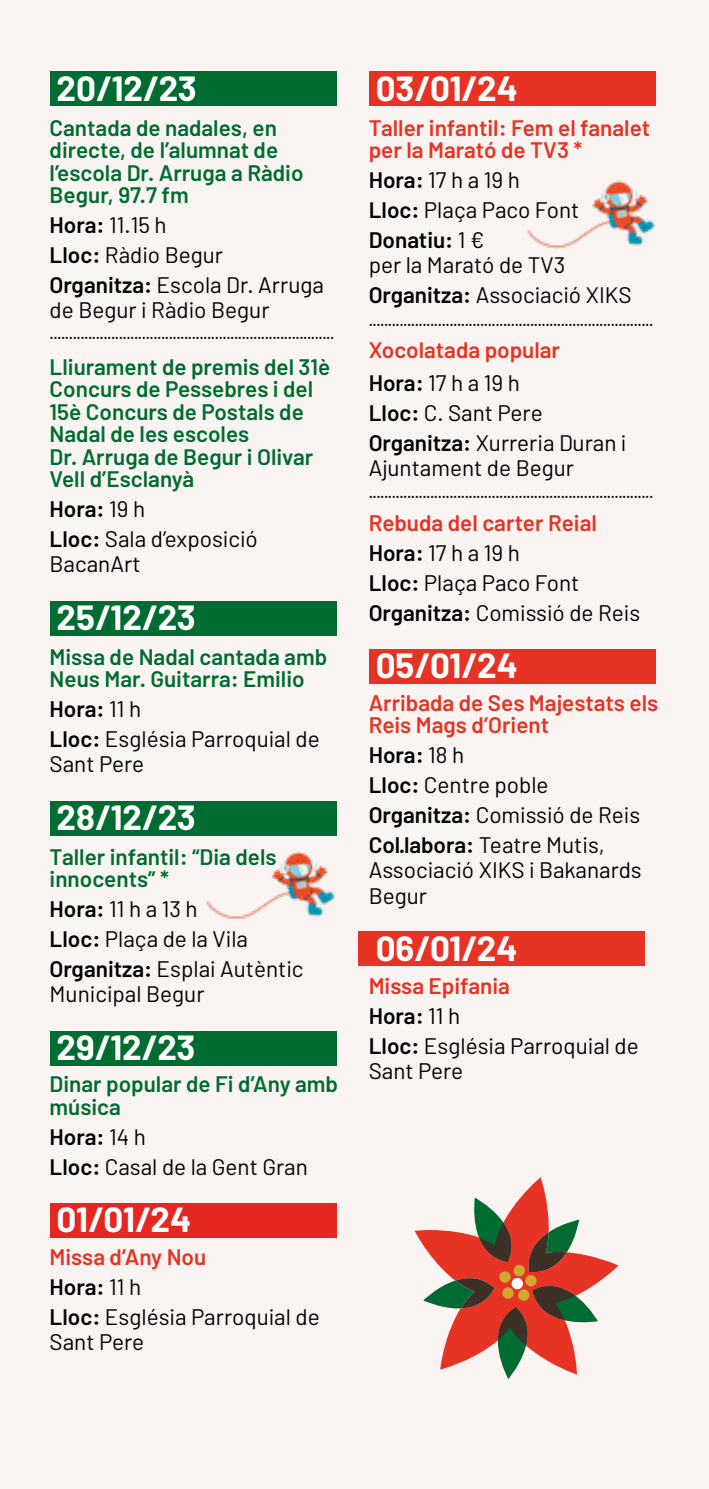
<style>
.page{position:relative;width:709px;height:1489px;background:#fff}
.page>*{position:absolute;margin:0;border:0;box-sizing:border-box;transform-origin:0 0}
.t1{font:700 35px "Barlow";color:#fff}
.t2{font:22.5px/30px "Barlow";color:#000}
.t3{font:600 22.5px/22.5px "Barlow";color:#006c31}
.t4{font:600 22.5px/22.5px "Barlow";color:#e63323}
.t5{font:20px "Montserrat";color:#000}
.s1{font-weight:600}
.s2{font-weight:600;color:#e63323}
.s3{color:#000}
.s4{font-weight:400;color:#000}
</style>
<div class="page">
<div style="left:0;top:0;width:709px;height:1488px;background:#f9f4f2"></div>
<div style="left:50px;top:1030px;width:286px;height:35px;background:#006c31"></div>
<div style="left:50px;top:1202px;width:286px;height:35px;background:#e52722"></div>
<div style="left:50px;top:601px;width:286px;height:34px;background:#006c31"></div>
<div style="left:50px;top:801px;width:286px;height:35px;background:#006c31"></div>
<div style="left:50px;top:71px;width:286px;height:34px;background:#006c31"></div>
<div style="left:369px;top:71px;width:286px;height:34px;background:#e63323"></div>
<div style="left:369px;top:648px;width:286px;height:35px;background:#e63323"></div>
<div style="left:358px;top:931px;width:287px;height:35px;background:#e63323"></div>
<img style="left:206px;top:851px;width:129px;height:69px">
<img style="left:527px;top:180px;width:128px;height:69px">
<svg style="left:414px;top:1177px;width:204px;height:201px"></svg>
<div style="left:511px;top:1277px;width:12px;height:12px;background:#fff;border-radius:5px"></div>
<svg style="left:524px;top:1274px;width:13px;height:12px"></svg>
<div style="left:502px;top:1286px;width:12px;height:12px;background:#d0a82e;border-radius:5px"></div>
<div style="left:499px;top:1270px;width:12px;height:12px;background:#d0a82e;border-radius:5px"></div>
<div style="left:513px;top:1264px;width:12px;height:12px;background:#d0a82e;border-radius:5px"></div>
<svg style="left:517px;top:1288px;width:13px;height:13px"></svg>
<h1 class="t1" style="left:57px;top:74px;width:142px">20/12/23</h1>
<p class="t3" style="left:50px;top:118px;width:255px">Cantada de nadales, en directe, de l’alumnat de l’escola Dr. Arruga a Ràdio<br>Begur, 97.7 fm</p>
<p class="t2" style="left:50px;top:210px;width:276px"><span class="s1">Hora:</span> 11.15 h<br><span class="s1">Lloc:</span> Ràdio Begur<br><span class="s1">Organitza:</span> Escola Dr. Arruga</p>
<p class="t2" style="left:50px;top:295px;width:221px">de Begur i Ràdio Begur</p>
<p class="t5" style="left:50px;top:321px;width:286px">..........................................................................</p>
<p class="t3" style="left:50px;top:357px;width:282px">Lliurament de premis del 31è<br>Concurs de Pessebres i del<br>15è Concurs de Postals de<br>Nadal de les escoles<br>Dr. Arruga de Begur i Olivar<br>Vell d’Esclanyà</p>
<p class="t2" style="left:50px;top:494px;width:210px"><span class="s1">Hora:</span> 19 h<br><span class="s1">Lloc:</span> Sala d’exposició</p>
<p class="t2" style="left:50px;top:549px;width:93px">BacanArt</p>
<h1 class="t1" style="left:57px;top:603px;width:141px">25/12/23</h1>
<p class="t3" style="left:50px;top:647px;width:279px">Missa de Nadal cantada amb<br>Neus Mar. Guitarra: Emilio</p>
<p class="t2" style="left:50px;top:694px;width:271px"><span class="s1">Hora:</span> 11 h<br><span class="s1">Lloc:</span> Església Parroquial de</p>
<p class="t2" style="left:50px;top:749px;width:96px">Sant Pere</p>
<h1 class="t1" style="left:57px;top:803px;width:141px">28/12/23</h1>
<p class="t3" style="left:50px;top:847px;width:228px">Taller infantil: “Dia dels innocents” *</p>
<p class="t2" style="left:50px;top:894px;width:255px"><span class="s1">Hora:</span> 11 h a 13 h<br><span class="s1">Lloc:</span> Plaça de la Vila<br><span class="s1">Organitza:</span> Esplai Autèntic</p>
<p class="t2" style="left:50px;top:979px;width:156px">Municipal Begur</p>
<h1 class="t1" style="left:57px;top:1033px;width:140px">29/12/23</h1>
<p class="t3" style="left:50px;top:1075px;width:290px">Dinar popular de Fi d’Any amb música</p>
<p class="t2" style="left:50px;top:1121px;width:260px"><span class="s1">Hora:</span> 14 h<br><span class="s1">Lloc:</span> Casal de la Gent Gran</p>
<h1 class="t1" style="left:57px;top:1206px;width:136px">01/01/24</h1>
<p class="t2" style="left:50px;top:1241px;width:271px"><span class="s2">Missa d’Any Nou<br></span><span class="s1">Hora:</span> 11 h<br><span class="s1">Lloc:</span> Església Parroquial de</p>
<p class="t2" style="left:50px;top:1326px;width:96px">Sant Pere</p>
<h1 class="t1" style="left:376px;top:74px;width:144px">03/01/24</h1>
<p class="t4" style="left:369px;top:118px;width:283px">Taller infantil: Fem el fanalet per la Marató de TV3 *</p>
<p class="t2" style="left:369px;top:165px;width:212px"><span class="s1">Hora:</span> 17 h a 19 h<br><span class="s1">Lloc:</span> Plaça Paco Font<br><span class="s1">Donatiu:</span> 1 €</p>
<p class="t2" style="left:369px;top:250px;width:264px">per la Marató de TV3<br><span class="s1">Organitza:</span> Associació XIKS</p>
<p class="t5" style="left:369px;top:307px;width:286px">..........................................................................</p>
<p class="t4" style="left:369px;top:336px;width:193px;line-height:32.5px">Xocolatada popular<br><span class="s3">Hora:</span> <span class="s4">17 h a 19 h</span></p>
<p class="t2" style="left:369px;top:398px;width:259px"><span class="s1">Lloc:</span> C. Sant Pere<br><span class="s1">Organitza:</span> Xurreria Duran i</p>
<p class="t2" style="left:369px;top:453px;width:207px">Ajuntament de Begur</p>
<p class="t5" style="left:369px;top:479px;width:286px">..........................................................................</p>
<p class="t2" style="left:369px;top:508px;width:273px"><span class="s2">Rebuda del carter Reial<br></span><span class="s1">Hora:</span> 17 h a 19 h<br><span class="s1">Lloc:</span> Plaça Paco Font<br><span class="s1">Organitza:</span> Comissió de Reis</p>
<h1 class="t1" style="left:376px;top:652px;width:144px">05/01/24</h1>
<p class="t4" style="left:369px;top:693px;width:291px">Arribada de Ses Majestats els<br>Reis Mags d’Orient</p>
<p class="t2" style="left:369px;top:740px;width:273px"><span class="s1">Hora:</span> 18 h<br><span class="s1">Lloc:</span> Centre poble<br><span class="s1">Organitza:</span> Comissió de Reis<br><span class="s1">Col·labora:</span> Teatre Mutis,</p>
<p class="t2" style="left:369px;top:858px;width:274px;line-height:25px">Associació XIKS i Bakanards<br>Begur</p>
<h1 class="t1" style="left:376px;top:934px;width:144px">06/01/24</h1>
<p class="t2" style="left:369px;top:970px;width:271px"><span class="s2">Missa Epifania<br></span><span class="s1">Hora:</span> 11 h<br><span class="s1">Lloc:</span> Església Parroquial de</p>
<p class="t2" style="left:369px;top:1055px;width:96px">Sant Pere</p>
</div>
